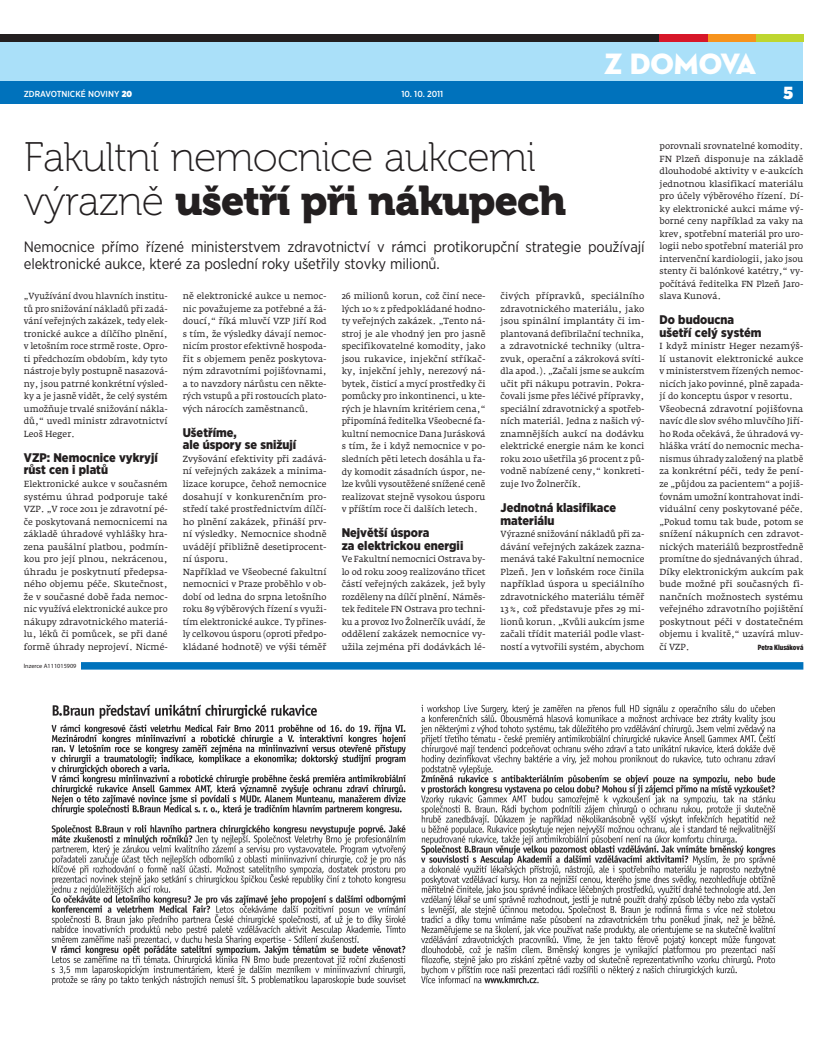
<style>
.page{position:relative;width:831px;height:1053px;background:#fff}
.page>*{position:absolute;margin:0;border:0;box-sizing:border-box;transform-origin:0 0}
.Styl_odstavce3{font:41.25px/43.8px "Museo 100";letter-spacing:-.02em;color:#231f20}
.t1{font:30px "Neutra Disp Titling";color:#fff}
.t2{font:900 17.5px "Gotham Narrow";color:#fff}
.intro_Leitura_italic{font:15px/17.5px "Gotham Narrow";letter-spacing:-.01em;color:#231f20}
.mezititulek{font:900 12.5px/12.5px "Gotham Narrow";color:#231f20}
.hlavni_chleba{font:8.75px/12.5px "Fedra Serif A Pro";color:#231f20;text-align:justify}
.t3{font:500 8.75px "Gotham Narrow";color:#fff}
.hlavni_chleba-2{font:900 7.5px "Gotham X Narrow";color:#231f20}
.znacka{font:6.25px "Myriad Pro";color:#231f20}
.s1{font-weight:900}
.s2{font-family:"Museo 900"}
</style>
<div class="page">
<div style="left:0;top:35px;width:45px;height:67px;background:#aae0f9"></div>
<div style="left:33px;top:35px;width:770px;height:67px;background:#aae0f9"></div>
<div style="left:33px;top:81px;width:770px;height:23px;background:#0072bc"></div>
<div style="left:0;top:81px;width:33px;height:23px;background:#0072bc"></div>
<div style="left:0;top:35px;width:803px;height:7px;background:#231f20"></div>
<div style="left:755px;top:35px;width:48px;height:7px;background:#bed630"></div>
<div style="left:707px;top:35px;width:49px;height:7px;background:#f7931d"></div>
<div style="left:659px;top:35px;width:48px;height:7px;background:#d71729"></div>
<div style="left:77px;top:662px;width:726px;height:7px;background:#0072bc"></div>
<div style="left:24px;top:660px;width:56px;height:10px;background:#fff"></div>
<img style="left:50px;top:704px;width:726px;height:282px">
<p class="t3" style="left:24px;top:88px;width:110px">ZDRAVOTNICKÉ NOVINY <span class="s1">20</span></p>
<p class="t3" style="left:401px;top:88px;width:43px">10. 10. 2011</p>
<p class="t1" style="left:604px;top:45px;width:153px">Z DOMOVA</p>
<p class="t2" style="left:783px;top:81px;width:11px">5</p>
<p class="Styl_odstavce3" style="left:24px;top:136px;width:544px">Fakultní nemocnice aukcemi výrazně <span class="s2">ušetří při nákupech</span></p>
<p class="intro_Leitura_italic" style="left:24px;top:237px;width:622px">Nemocnice přímo řízené ministerstvem zdravotnictví v rámci protikorupční strategie používají elektronické aukce, které za poslední roky ušetřily stovky milionů.</p>
<p class="hlavni_chleba" style="left:24px;top:290px;width:145px">„Využívání dvou hlavních institu&shy;tů pro snižování nákladů při zadá&shy;vání veřejných zakázek, tedy elek&shy;tronické aukce a dílčího plnění, v letošním roce strmě roste. Opro&shy;ti předchozím obdobím, kdy tyto nástroje byly postupně nasazová&shy;ny, jsou patrné konkrétní výsled&shy;ky a je jasně vidět, že celý systém umožňuje trvalé snižování nákla&shy;dů,“ uvedl ministr zdravotnictví Leoš Heger.</p>
<p class="mezititulek" style="left:24px;top:451px;width:135px">VZP: Nemocnice vykryjí růst cen i platů</p>
<p class="hlavni_chleba" style="left:24px;top:477px;width:145px">Elektronické aukce v současném systému úhrad podporuje také VZP. „V roce 2011 je zdravotní pé&shy;če poskytovaná nemocnicemi na základě úhradové vyhlášky hra&shy;zena paušální platbou, podmín&shy;kou pro její plnou, nekrácenou, úhradu je poskytnutí předepsa&shy;ného objemu péče. Skutečnost, že v současné době řada nemoc&shy;nic využívá elektronické aukce pro nákupy zdravotnického materiá&shy;lu, léků či pomůcek, se při dané formě úhrady neprojeví. Nicmé-</p>
<p class="znacka" style="left:24px;top:662px;width:54px">Inzerce A111015909</p>
<p class="hlavni_chleba" style="left:183px;top:290px;width:145px">ně elektronické aukce u nemoc&shy;nic považujeme za potřebné a žá&shy;doucí,“ říká mluvčí VZP Jiří Rod s tím, že výsledky dávají nemoc&shy;nicím prostor efektivně hospoda&shy;řit s objemem peněz poskytova&shy;ným zdravotními pojišťovnami, a to navzdory nárůstu cen někte&shy;rých vstupů a při rostoucích plato&shy;vých nárocích zaměstnanců.</p>
<p class="mezititulek" style="left:183px;top:426px;width:56px">Ušetříme,</p>
<p class="mezititulek" style="left:183px;top:438px;width:115px">ale úspory se snižují</p>
<p class="hlavni_chleba" style="left:183px;top:452px;width:145px">Zvyšování efektivity při zadává&shy;ní veřejných zakázek a minima&shy;lizace korupce, čehož nemocnice dosahují v konkurenčním pro&shy;středí také prostřednictvím dílčí&shy;ho plnění zakázek, přináší prv&shy;ní výsledky. Nemocnice shodně uvádějí přibližně desetiprocent&shy;ní úsporu.</p>
<p class="hlavni_chleba" style="left:183px;top:565px;width:145px">Například ve Všeobecné fakultní nemocnici v Praze proběhlo v ob&shy;dobí od ledna do srpna letošního roku 89 výběrových řízení s využi&shy;tím elektronické aukce. Ty přines&shy;ly celkovou úsporu (oproti předpo&shy;kládané hodnotě) ve výši téměř</p>
<p class="hlavni_chleba" style="left:342px;top:290px;width:145px">26 milionů korun, což činí nece&shy;lých 10% z předpokládané hodno&shy;ty veřejných zakázek. „Tento ná&shy;stroj je ale vhodný jen pro jasně specifikovatelné komodity, jako jsou rukavice, injekční stříkač&shy;ky, injekční jehly, nerezový ná&shy;bytek, čisticí a mycí prostředky či pomůcky pro inkontinenci, u kte&shy;rých je hlavním kritériem cena,“ připomíná ředitelka Všeobecné fa&shy;kultní nemocnice Dana Jurásková s tím, že i když nemocnice v po&shy;sledních pěti letech dosáhla u řa&shy;dy komodit zásadních úspor, ne&shy;lze kvůli vysoutěžené snížené ceně realizovat stejně vysokou úsporu v příštím roce či dalších letech.</p>
<p class="mezititulek" style="left:342px;top:526px;width:89px">Největší úspora</p>
<p class="mezititulek" style="left:342px;top:538px;width:123px">za elektrickou energii</p>
<p class="hlavni_chleba" style="left:342px;top:552px;width:145px">Ve Fakultní nemocnici Ostrava by&shy;lo od roku 2009 realizováno třicet částí veřejných zakázek, jež byly rozděleny na dílčí plnění. Náměs&shy;tek ředitele FN Ostrava pro techni&shy;ku a provoz Ivo Žolnerčík uvádí, že oddělení zakázek nemocnice vy&shy;užila zejména při dodávkách lé-</p>
<p class="hlavni_chleba" style="left:500px;top:290px;width:145px">čivých přípravků, speciálního zdravotnického materiálu, jako jsou spinální implantáty či im&shy;plantovaná defibrilační technika, a zdravotnické techniky (ultra&shy;zvuk, operační a zákroková svíti&shy;dla apod.). „Začali jsme se aukcím učit při nákupu potravin. Pokra&shy;čovali jsme přes léčivé přípravky, speciální zdravotnický a spotřeb&shy;ních materiál. Jedna z našich vý&shy;znamnějších aukcí na dodávku elektrické energie nám ke konci roku 2010 ušetřila 36 procent z pů&shy;vodně nabízené ceny,“ konkreti&shy;zuje Ivo Žolnerčík.</p>
<p class="mezititulek" style="left:500px;top:501px;width:117px">Jednotná klasifikace materiálu</p>
<p class="hlavni_chleba" style="left:500px;top:527px;width:145px">Výrazné snižování nákladů při za&shy;dávání veřejných zakázek zazna&shy;menává také Fakultní nemocnice Plzeň. Jen v loňském roce činila například úspora u speciálního zdravotnického materiálu téměř 13%, což představuje přes 29 mi&shy;lionů korun. „Kvůli aukcím jsme začali třídit materiál podle vlast&shy;ností a vytvořili systém, abychom</p>
<p class="hlavni_chleba" style="left:659px;top:140px;width:145px">porovnali srovnatelné komodity.<br>FN Plzeň disponuje na základě dlouhodobé aktivity v e-aukcích jednotnou klasifikací materiálu pro účely výběrového řízení. Dí&shy;ky elektronické aukci máme vý&shy;borné ceny například za vaky na krev, spotřební materiál pro uro&shy;logii nebo spotřební materiál pro intervenční kardiologii, jako jsou stenty či balónkové katétry,“ vy&shy;počítává ředitelka FN Plzeň Jaro&shy;slava Kunová.</p>
<p class="mezititulek" style="left:659px;top:313px;width:76px">Do budoucna</p>
<p class="mezititulek" style="left:659px;top:326px;width:103px">ušetří celý systém</p>
<p class="hlavni_chleba" style="left:659px;top:340px;width:145px">I když ministr Heger nezamýš&shy;lí ustanovit elektronické aukce v ministerstvem řízených nemoc&shy;nicích jako povinné, plně zapada&shy;jí do konceptu úspor v resortu.</p>
<p class="hlavni_chleba" style="left:659px;top:402px;width:145px">Všeobecná zdravotní pojišťovna navíc dle slov svého mluvčího Jiří&shy;ho Roda očekává, že úhradová vy&shy;hláška vrátí do nemocnic mecha&shy;nismus úhrady založený na platbě za konkrétní péči, tedy že pení&shy;ze „půjdou za pacientem“ a pojiš&shy;ťovnám umožní kontrahovat indi&shy;viduální ceny poskytované péče. „Pokud tomu tak bude, potom se snížení nákupních cen zdravot&shy;nických materiálů bezprostředně promítne do sjednávaných úhrad.<br>Díky elektronickým aukcím pak bude možné při současných fi&shy;nančních možnostech systému veřejného zdravotního pojištění poskytnout péči v dostatečném objemu i kvalitě,“ uzavírá mluv&shy;čí VZP.</p>
<p class="hlavni_chleba-2" style="left:758px;top:642px;width:47px">Petra Klusáková</p>
</div>
